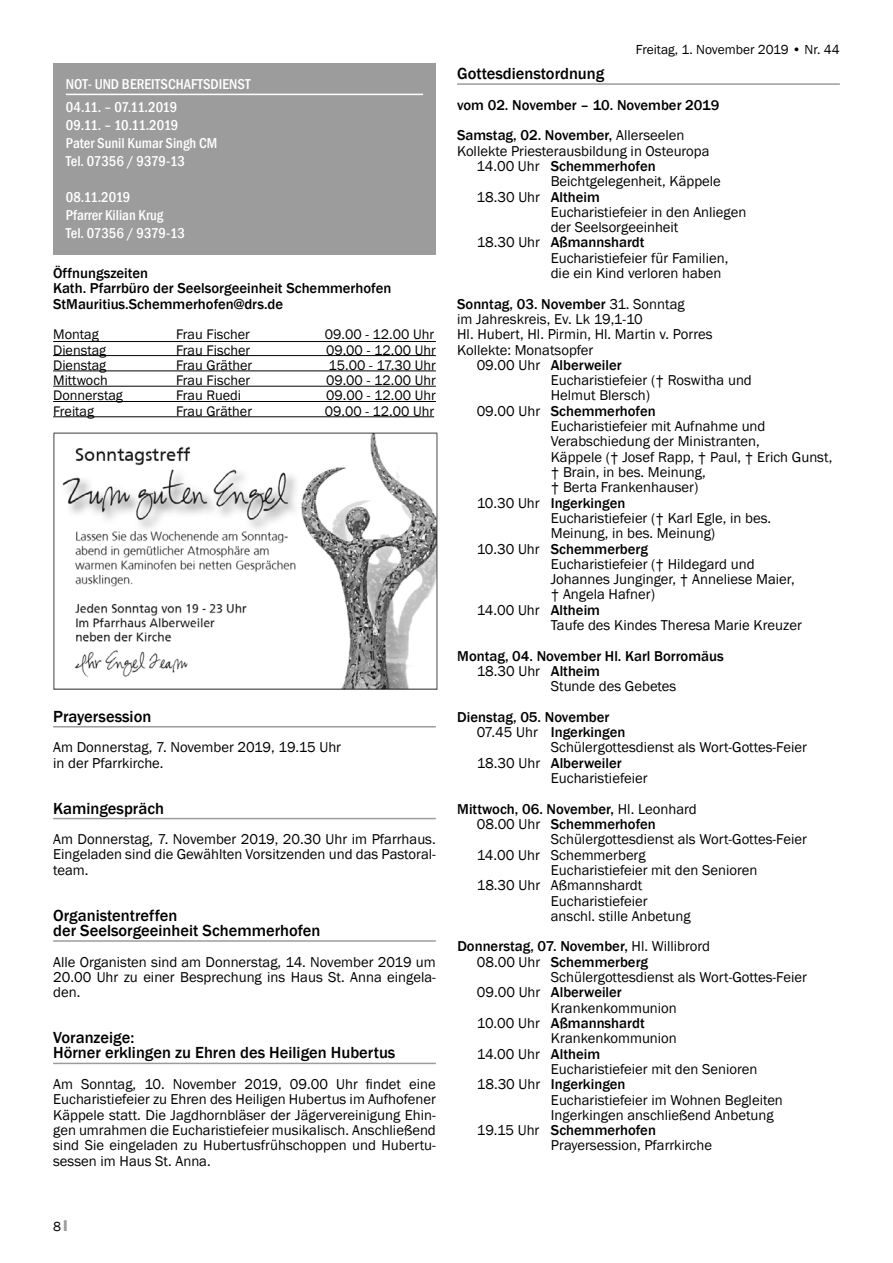
<style>
.page{position:relative;width:893px;height:1263px;background:#fff}
.page>*{position:absolute;margin:0;border:0;box-sizing:border-box;transform-origin:0 0}
.t1{font:500 16.5px/15.3px "Franklin Gothic";color:#000}
.t2{font:14.7px/15.3px "Franklin Gothic";color:#000;text-align:justify}
.t3{font:500 14.7px/15.3px "Franklin Gothic";color:#000}
.t4{font:500 condensed 14.7px/18px "Franklin Gothic";color:#fff}
.t5{font:14.25px "Franklin Gothic";color:#000}
.t6{font:13.5px "Franklin Gothic";color:#000}
.s1{font-weight:400}
.s2{font-weight:500}
.s3{font-family:"Impact";color:#9c9c9d}
</style>
<div class="page">
<hr style="left:457px;top:83px;width:383px;height:2px;background:#9c9c9d">
<hr style="left:53px;top:341px;width:383px;height:1px;background:#000">
<hr style="left:53px;top:355px;width:383px;height:1px;background:#000">
<hr style="left:53px;top:370px;width:383px;height:1px;background:#000">
<hr style="left:53px;top:386px;width:383px;height:1px;background:#000">
<hr style="left:53px;top:401px;width:383px;height:1px;background:#000">
<hr style="left:53px;top:416px;width:381px;height:1px;background:#000">
<hr style="left:53px;top:726px;width:383px;height:1px;background:#9c9c9d">
<hr style="left:53px;top:818px;width:383px;height:1px;background:#9c9c9d">
<hr style="left:53px;top:940px;width:383px;height:2px;background:#9c9c9d">
<hr style="left:53px;top:1063px;width:383px;height:1px;background:#9c9c9d">
<div style="left:53px;top:63px;width:383px;height:191px;background:#9c9c9d"></div>
<hr style="left:66px;top:94px;width:357px;height:1px;background:#fff">
<img style="left:53px;top:432px;width:385px;height:258px">
<p class="t4" style="left:66px;top:73px;width:186px;line-height:22.5px">NOT- UND BEREITSCHAFTSDIENST<br>04.11. – 07.11.2019</p>
<p class="t4" style="left:66px;top:116px;width:153px">09.11. – 10.11.2019<br>Pater Sunil Kumar Singh CM<br>Tel. 07356 / 9379-13</p>
<p class="t4" style="left:66px;top:188px;width:121px">08.11.2019<br>Pfarrer Kilian Krug<br>Tel. 07356 / 9379-13</p>
<p class="t3" style="left:53px;top:266px;width:340px">Öffnungszeiten<br>Kath. Pfarrbüro der Seelsorgeeinheit Schemmerhofen<br>StMauritius.Schemmerhofen@drs.de</p>
<p class="t5" style="left:53px;top:326px;width:47px">Montag</p>
<p class="t5" style="left:176px;top:326px;width:75px">Frau Fischer</p>
<p class="t5" style="left:325px;top:326px;width:111px">09.00 - 12.00 Uhr</p>
<p class="t5" style="left:53px;top:341px;width:55px">Dienstag</p>
<p class="t5" style="left:176px;top:341px;width:76px">Frau Fischer</p>
<p class="t5" style="left:326px;top:341px;width:111px">09.00 - 12.00 Uhr</p>
<p class="t5" style="left:53px;top:356px;width:55px">Dienstag</p>
<p class="t5" style="left:176px;top:356px;width:78px">Frau Gräther</p>
<p class="t5" style="left:329px;top:356px;width:109px">15.00 - 17.30 Uhr</p>
<p class="t5" style="left:53px;top:371px;width:56px">Mittwoch</p>
<p class="t5" style="left:176px;top:371px;width:76px">Frau Fischer</p>
<p class="t5" style="left:326px;top:371px;width:111px">09.00 - 12.00 Uhr</p>
<p class="t5" style="left:53px;top:387px;width:71px">Donnerstag</p>
<p class="t5" style="left:176px;top:387px;width:66px">Frau Ruedi</p>
<p class="t5" style="left:326px;top:387px;width:111px">09.00 - 12.00 Uhr</p>
<p class="t5" style="left:53px;top:402px;width:43px">Freitag</p>
<p class="t5" style="left:176px;top:402px;width:77px">Frau Gräther</p>
<p class="t5" style="left:325px;top:402px;width:111px">09.00 - 12.00 Uhr</p>
<p class="t1" style="left:53px;top:709px;width:100px">Prayersession</p>
<p class="t2" style="left:53px;top:740px;width:289px">Am Donnerstag, 7. November 2019, 19.15 Uhr in der Pfarrkirche.</p>
<p class="t1" style="left:53px;top:801px;width:112px">Kamingespräch</p>
<p class="t2" style="left:53px;top:832px;width:384px">Am Donnerstag, 7. November 2019, 20.30 Uhr im Pfarrhaus.<br>Eingeladen sind die Gewählten Vorsitzenden und das Pastoral&shy;team.</p>
<p class="t1" style="left:53px;top:908px;width:269px">Organistentreffen<br>der Seelsorgeeinheit Schemmerhofen</p>
<p class="t2" style="left:53px;top:954px;width:384px">Alle Organisten sind am Donnerstag, 14. November 2019 um 20.00 Uhr zu einer Besprechung ins Haus St. Anna eingela&shy;den.</p>
<p class="t1" style="left:53px;top:1030px;width:344px">Voranzeige:<br>Hörner erklingen zu Ehren des Heiligen Hubertus</p>
<p class="t2" style="left:53px;top:1077px;width:384px">Am Sonntag, 10. November 2019, 09.00 Uhr findet eine Eucharistiefeier zu Ehren des Heiligen Hubertus im Aufhofener Käppele statt. Die Jagdhornbläser der Jägervereinigung Ehin&shy;gen umrahmen die Eucharistiefeier musikalisch. Anschließend sind Sie eingeladen zu Hubertusfrühschoppen und Hubertu&shy;sessen im Haus St. Anna.</p>
<p class="t6" style="left:636px;top:41px;width:205px">Freitag, 1. November 2019 • Nr. 44</p>
<p class="t1" style="left:457px;top:66px;width:149px">Gottesdienstordnung</p>
<p class="t3" style="left:457px;top:90px;width:264px;line-height:30.6px">vom 02. November – 10. November 2019<br>Samstag, 02. November, <span class="s1">Allerseelen</span></p>
<p class="t2" style="left:457px;top:143px;width:254px">Kollekte Priesterausbildung in Osteuropa</p>
<p class="t3" style="left:477px;top:158px;width:181px"><span class="s1">14.00 Uhr</span> Schemmerhofen</p>
<p class="t2" style="left:551px;top:174px;width:172px">Beichtgelegenheit, Käppele</p>
<p class="t2" style="left:477px;top:189px;width:125px">18.30 Uhr <span class="s2">Altheim</span></p>
<p class="t2" style="left:551px;top:205px;width:197px">Eucharistiefeier in den Anliegen</p>
<p class="t2" style="left:551px;top:220px;width:129px">der Seelsorgeeinheit</p>
<p class="t3" style="left:477px;top:235px;width:169px"><span class="s1">18.30 Uhr</span> Aßmannshardt</p>
<p class="t2" style="left:551px;top:250px;width:179px">Eucharistiefeier für Familien,</p>
<p class="t2" style="left:551px;top:266px;width:172px">die ein Kind verloren haben</p>
<p class="t3" style="left:457px;top:296px;width:229px">Sonntag, 03. November <span class="s1">31. Sonntag</span></p>
<p class="t2" style="left:457px;top:312px;width:187px">im Jahreskreis, Ev. Lk 19,1-10</p>
<p class="t2" style="left:457px;top:327px;width:257px">Hl. Hubert, Hl. Pirmin, Hl. Martin v. Porres</p>
<p class="t2" style="left:457px;top:342px;width:138px">Kollekte: Monatsopfer</p>
<p class="t3" style="left:477px;top:357px;width:146px"><span class="s1">09.00 Uhr</span> Alberweiler</p>
<p class="t2" style="left:551px;top:373px;width:203px">Eucharistiefeier († Roswitha und</p>
<p class="t2" style="left:551px;top:388px;width:101px">Helmut Blersch)</p>
<p class="t3" style="left:477px;top:403px;width:181px"><span class="s1">09.00 Uhr</span> Schemmerhofen</p>
<p class="t2" style="left:551px;top:419px;width:216px">Eucharistiefeier mit Aufnahme und</p>
<p class="t2" style="left:551px;top:434px;width:211px">Verabschiedung der Ministranten,</p>
<p class="t2" style="left:551px;top:449px;width:283px">Käppele († Josef Rapp, † Paul, † Erich Gunst,</p>
<p class="t2" style="left:551px;top:465px;width:156px">† Brain, in bes. Meinung,</p>
<p class="t2" style="left:551px;top:480px;width:149px">† Berta Frankenhauser)</p>
<p class="t3" style="left:477px;top:495px;width:150px"><span class="s1">10.30 Uhr</span> Ingerkingen</p>
<p class="t2" style="left:551px;top:511px;width:222px">Eucharistiefeier († Karl Egle, in bes.</p>
<p class="t2" style="left:551px;top:526px;width:166px">Meinung, in bes. Meinung)</p>
<p class="t3" style="left:477px;top:541px;width:173px"><span class="s1">10.30 Uhr</span> Schemmerberg</p>
<p class="t2" style="left:551px;top:557px;width:205px">Eucharistiefeier († Hildegard und</p>
<p class="t2" style="left:551px;top:572px;width:245px">Johannes Junginger, † Anneliese Maier,</p>
<p class="t2" style="left:551px;top:587px;width:106px">† Angela Hafner)</p>
<p class="t2" style="left:477px;top:602px;width:125px">14.00 Uhr <span class="s2">Altheim</span></p>
<p class="t2" style="left:551px;top:618px;width:253px">Taufe des Kindes Theresa Marie Kreuzer</p>
<p class="t3" style="left:457px;top:648px;width:268px">Montag, 04. November Hl. Karl Borromäus</p>
<p class="t2" style="left:477px;top:664px;width:125px">18.30 Uhr <span class="s2">Altheim</span></p>
<p class="t2" style="left:551px;top:679px;width:127px">Stunde des Gebetes</p>
<p class="t3" style="left:457px;top:709px;width:154px">Dienstag, 05. November</p>
<p class="t3" style="left:477px;top:725px;width:150px"><span class="s1">07.45 Uhr</span> Ingerkingen</p>
<p class="t2" style="left:551px;top:740px;width:258px">Schülergottesdienst als Wort-Gottes-Feier</p>
<p class="t3" style="left:477px;top:755px;width:146px"><span class="s1">18.30 Uhr</span> Alberweiler</p>
<p class="t2" style="left:551px;top:771px;width:98px">Eucharistiefeier</p>
<p class="t3" style="left:457px;top:801px;width:241px">Mittwoch, 06. November, <span class="s1">Hl. Leonhard</span></p>
<p class="t3" style="left:477px;top:817px;width:181px"><span class="s1">08.00 Uhr</span> Schemmerhofen</p>
<p class="t2" style="left:551px;top:832px;width:258px">Schülergottesdienst als Wort-Gottes-Feier</p>
<p class="t2" style="left:477px;top:847px;width:170px">14.00 Uhr Schemmerberg</p>
<p class="t2" style="left:551px;top:863px;width:208px">Eucharistiefeier mit den Senioren</p>
<p class="t2" style="left:477px;top:878px;width:167px">18.30 Uhr Aßmannshardt</p>
<p class="t2" style="left:551px;top:893px;width:98px">Eucharistiefeier</p>
<p class="t2" style="left:551px;top:908px;width:141px">anschl. stille Anbetung</p>
<p class="t3" style="left:457px;top:939px;width:254px">Donnerstag, 07. November, <span class="s1">Hl. Willibrord</span></p>
<p class="t3" style="left:477px;top:954px;width:173px"><span class="s1">08.00 Uhr</span> Schemmerberg</p>
<p class="t2" style="left:551px;top:970px;width:258px">Schülergottesdienst als Wort-Gottes-Feier</p>
<p class="t3" style="left:477px;top:985px;width:146px"><span class="s1">09.00 Uhr</span> Alberweiler</p>
<p class="t2" style="left:551px;top:1000px;width:128px">Krankenkommunion</p>
<p class="t3" style="left:477px;top:1015px;width:169px"><span class="s1">10.00 Uhr</span> Aßmannshardt</p>
<p class="t2" style="left:551px;top:1031px;width:128px">Krankenkommunion</p>
<p class="t2" style="left:477px;top:1046px;width:125px">14.00 Uhr <span class="s2">Altheim</span></p>
<p class="t2" style="left:551px;top:1062px;width:208px">Eucharistiefeier mit den Senioren</p>
<p class="t3" style="left:477px;top:1077px;width:150px"><span class="s1">18.30 Uhr</span> Ingerkingen</p>
<p class="t2" style="left:551px;top:1092px;width:233px">Eucharistiefeier im Wohnen Begleiten</p>
<p class="t2" style="left:551px;top:1107px;width:224px">Ingerkingen anschließend Anbetung</p>
<p class="t3" style="left:477px;top:1123px;width:181px"><span class="s1">19.15 Uhr</span> Schemmerhofen</p>
<p class="t2" style="left:551px;top:1138px;width:163px">Prayersession, Pfarrkirche</p>
<p class="t6" style="left:53px;top:1218px;width:16px">8 <span class="s3">I</span></p>
</div>
